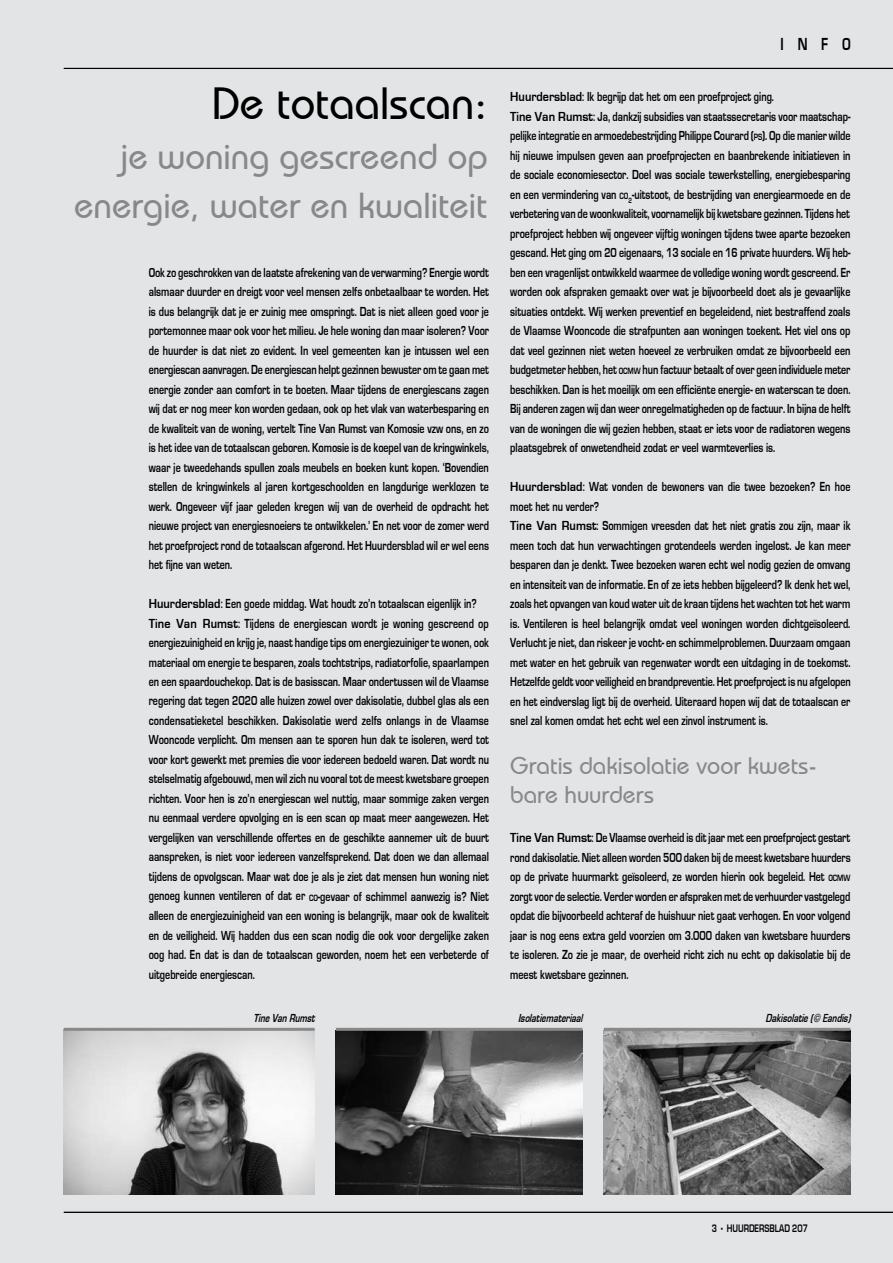
<style>
.page{position:relative;width:893px;height:1263px;background:#e3e4e5}
.page>*{position:absolute;margin:0;border:0;box-sizing:border-box;transform-origin:0 0}
.t1{font:500 45px "Bauhaus IT Cby BT";color:#000}
.t2{font:500 36px/49.5px "Bauhaus IT Cby BT";color:#87888a;text-align:right}
.t3{font:500 24px/29.2px "Bauhaus IT Cby BT";color:#87888a}
.t4{font:18px "Eurose Cond";color:#000}
.t5{font:13.5px/19.5px "Eurose Cond";color:#000}
.t6{font:italic 12px "Eurose Cond";color:#000}
.t7{font:11.25px "Eurose Cond";color:#000}
.s1{font-weight:700}
.s2{font-size:9.45px}
</style>
<div class="page">
<hr style="left:64px;top:1212px;width:829px;height:1px;background:#000">
<hr style="left:64px;top:68px;width:829px;height:1px;background:#000">
<img style="left:64px;top:1031px;width:251px;height:164px">
<img style="left:336px;top:1031px;width:246px;height:163px">
<img style="left:604px;top:1031px;width:246px;height:163px">
<hr style="left:64px;top:1028px;width:251px;height:3px;background:#87888a">
<hr style="left:336px;top:1028px;width:247px;height:3px;background:#87888a">
<hr style="left:604px;top:1028px;width:246px;height:3px;background:#87888a">
<h1 class="t1" style="left:212px;top:76px;width:277px">De totaalscan:</h1>
<h2 class="t2" style="left:74px;top:131px;width:415px">je woning gescreend op energie, water en kwaliteit</h2>
<p class="t5" style="left:149px;top:262px;width:342px;text-align:justify">Ook zo geschrokken van de laatste afrekening van de verwarming? Energie wordt alsmaar duurder en dreigt voor veel mensen zelfs onbetaalbaar te worden. Het is dus belangrijk dat je er zuinig mee omspringt. Dat is niet alleen goed voor je portemonnee maar ook voor het milieu. Je hele woning dan maar isoleren? Voor de huurder is dat niet zo evident. In veel gemeenten kan je intussen wel een energiescan aanvragen. De energiescan helpt gezinnen bewuster om te gaan met energie zonder aan comfort in te boeten. Maar tijdens de energiescans zagen wij dat er nog meer kon worden gedaan, ook op het vlak van waterbesparing en de kwaliteit van de woning, vertelt Tine Van Rumst van Komosie vzw ons, en zo is het idee van de totaalscan geboren. Komosie is de koepel van de kringwinkels, waar je tweedehands spullen zoals meubels en boeken kunt kopen. ‘Bovendien stellen de kringwinkels al jaren kortgeschoolden en langdurige werklozen te werk. Ongeveer vijf jaar geleden kregen wij van de overheid de opdracht het nieuwe project van energiesnoeiers te ontwikkelen.’ En net voor de zomer werd het proefproject rond de totaalscan afgerond. Het Huurdersblad wil er wel eens het fijne van weten.</p>
<p class="t5" style="left:149px;top:594px;width:342px"><span class="s1">Huurdersblad</span>: Een goede middag. Wat houdt zo’n totaalscan eigenlijk in?<br><span class="s1">Tine Van Rumst</span>: Tijdens de energiescan wordt je woning gescreend op energiezuinigheid en krijg je, naast handige tips om energiezuiniger te wonen, ook materiaal om energie te besparen, zoals tochtstrips, radiatorfolie, spaarlampen en een spaardouchekop. Dat is de basisscan. Maar ondertussen wil de Vlaamse regering dat tegen 2020 alle huizen zowel over dakisolatie, dubbel glas als een condensatieketel beschikken. Dakisolatie werd zelfs onlangs in de Vlaamse Wooncode verplicht. Om mensen aan te sporen hun dak te isoleren, werd tot voor kort gewerkt met premies die voor iedereen bedoeld waren. Dat wordt nu stelselmatig afgebouwd, men wil zich nu vooral tot de meest kwetsbare groepen richten. Voor hen is zo’n energiescan wel nuttig, maar sommige zaken vergen nu eenmaal verdere opvolging en is een scan op maat meer aangewezen. Het vergelijken van verschillende offertes en de geschikte aannemer uit de buurt aanspreken, is niet voor iedereen vanzelfsprekend. Dat doen we dan allemaal tijdens de opvolgscan. Maar wat doe je als je ziet dat mensen hun woning niet genoeg kunnen ventileren of dat er <span class="s2">CO</span>-gevaar of schimmel aanwezig is? Niet alleen de energiezuinigheid van een woning is belangrijk, maar ook de kwaliteit en de veiligheid. Wij hadden dus een scan nodig die ook voor dergelijke zaken oog had. En dat is dan de totaalscan geworden, noem het een verbeterde of uitgebreide energiescan.</p>
<h3 class="t4" style="left:781px;top:34px;width:71px">I N F O</h3>
<p class="t5" style="left:510px;top:87px;width:342px"><span class="s1">Huurdersblad</span>: Ik begrijp dat het om een proefproject ging.<br><span class="s1">Tine Van Rumst</span>: Ja, dankzij subsidies van staatssecretaris voor maatschap&shy;pelijke integratie en armoedebestrijding Philippe Courard (<span class="s2">PS</span>). Op die manier wilde hij nieuwe impulsen geven aan proefprojecten en baanbrekende initiatieven in de sociale economiesector. Doel was sociale tewerkstelling, energiebesparing en een vermindering van <span class="s2">CO</span><sub>2</sub>-uitstoot, de bestrijding van energiearmoede en de verbetering van de woonkwaliteit, voornamelijk bij kwetsbare gezinnen. Tijdens het proefproject hebben wij ongeveer vijftig woningen tijdens twee aparte bezoeken gescand. Het ging om 20 eigenaars, 13 sociale en 16 private huurders. Wij heb&shy;ben een vragenlijst ontwikkeld waarmee de volledige woning wordt gescreend. Er worden ook afspraken gemaakt over wat je bijvoorbeeld doet als je gevaarlijke situaties ontdekt. Wij werken preventief en begeleidend, niet bestraffend zoals de Vlaamse Wooncode die strafpunten aan woningen toekent. Het viel ons op dat veel gezinnen niet weten hoeveel ze verbruiken omdat ze bijvoorbeeld een budgetmeter hebben, het <span class="s2">OCMW</span> hun factuur betaalt of over geen individuele meter beschikken. Dan is het moeilijk om een efficiënte energie- en waterscan te doen.<br>Bij anderen zagen wij dan weer onregelmatigheden op de factuur. In bijna de helft van de woningen die wij gezien hebben, staat er iets voor de radiatoren wegens plaatsgebrek of onwetendheid zodat er veel warmteverlies is.</p>
<p class="t5" style="left:510px;top:477px;width:342px"><span class="s1">Huurdersblad</span>: Wat vonden de bewoners van die twee bezoeken? En hoe moet het nu verder?<br><span class="s1">Tine Van Rumst</span>: Sommigen vreesden dat het niet gratis zou zijn, maar ik meen toch dat hun verwachtingen grotendeels werden ingelost. Je kan meer besparen dan je denkt. Twee bezoeken waren echt wel nodig gezien de omvang en intensiteit van de informatie. En of ze iets hebben bijgeleerd? Ik denk het wel, zoals het opvangen van koud water uit de kraan tijdens het wachten tot het warm is. Ventileren is heel belangrijk omdat veel woningen worden dichtgeïsoleerd.<br>Verlucht je niet, dan riskeer je vocht- en schimmelproblemen. Duurzaam omgaan met water en het gebruik van regenwater wordt een uitdaging in de toekomst.<br>Hetzelfde geldt voor veiligheid en brandpreventie. Het proefproject is nu afgelopen en het eindverslag ligt bij de overheid. Uiteraard hopen wij dat de totaalscan er snel zal komen omdat het echt wel een zinvol instrument is.</p>
<h3 class="t3" style="left:510px;top:750px;width:308px">Gratis dakisolatie voor kwets&shy;bare huurders</h3>
<p class="t5" style="left:510px;top:828px;width:342px;text-align:justify"><span class="s1">Tine Van Rumst</span>: De Vlaamse overheid is dit jaar met een proefproject gestart rond dakisolatie. Niet alleen worden 500 daken bij de meest kwetsbare huurders op de private huurmarkt geïsoleerd, ze worden hierin ook begeleid. Het <span class="s2">OCMW </span>zorgt voor de selectie. Verder worden er afspraken met de verhuurder vastgelegd opdat die bijvoorbeeld achteraf de huishuur niet gaat verhogen. En voor volgend jaar is nog eens extra geld voorzien om 3.000 daken van kwetsbare huurders te isoleren. Zo zie je maar, de overheid richt zich nu echt op dakisolatie bij de meest kwetsbare gezinnen.</p>
<p class="t6" style="left:254px;top:1012px;width:63px">Tine Van Rumst</p>
<p class="t6" style="left:518px;top:1012px;width:66px">Isolatiemateriaal</p>
<p class="t6" style="left:766px;top:1012px;width:86px">Dakisolatie (© Eandis)</p>
<p class="t7" style="left:712px;top:1222px;width:98px">3 • Huurdersblad 207</p>
</div>
